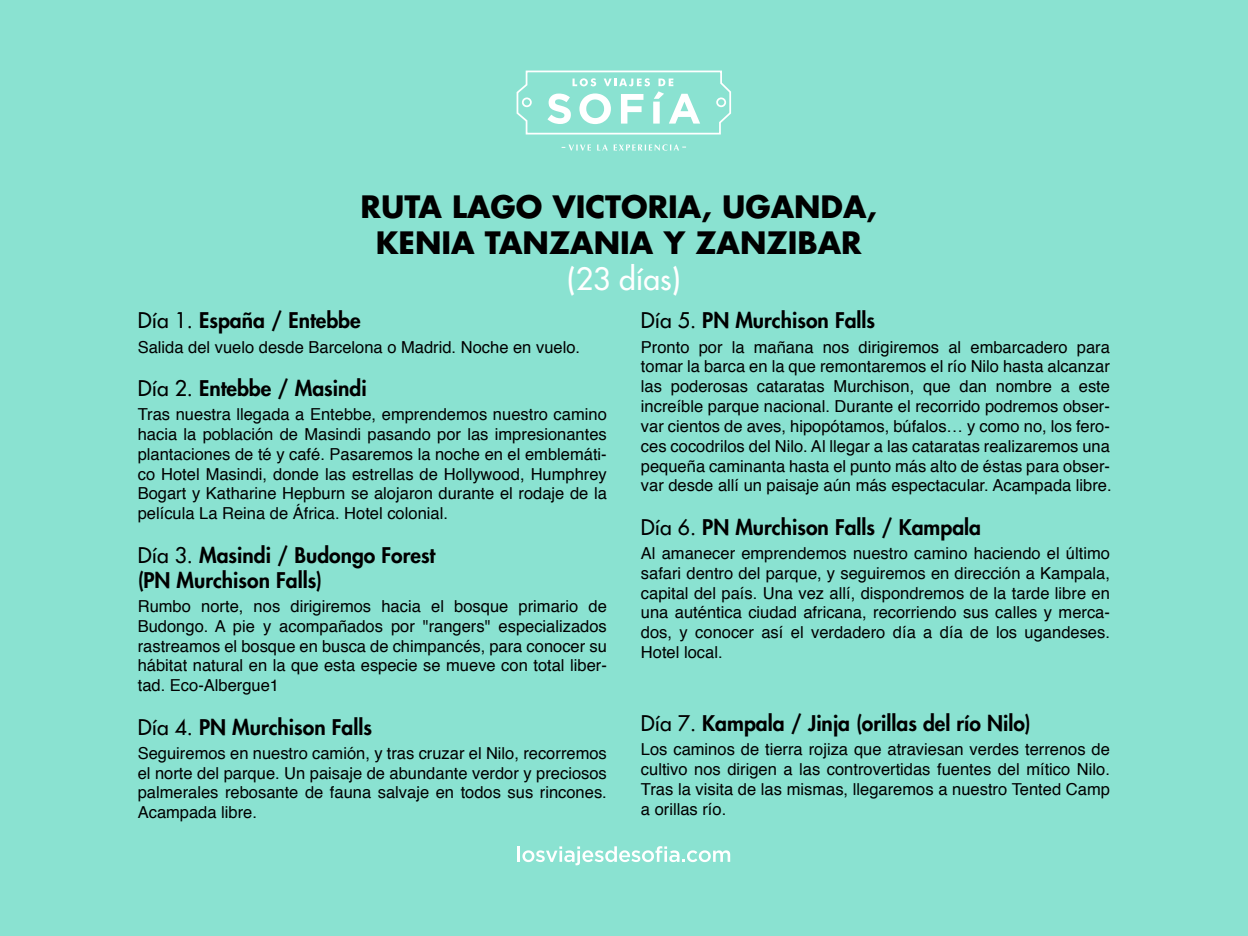
<style>
.page{position:relative;width:1248px;height:936px;background:#fff}
.page>*{position:absolute;margin:0;border:0;box-sizing:border-box;transform-origin:0 0}
.t1{font:700 30px/36px "Futura Std";color:#000;text-align:center}
.t2{font:500 30px "Futura Std";color:#fff}
.t3{font:800 21px/25.2px "Futura Std";color:#000}
.t4{font:16.5px/19.8px "Helvetica";color:#000;text-align:justify}
.s1{font-weight:500}
</style>
<div class="page">
<div style="left:1px;top:0;width:1246px;height:935px;background:#8ae2d1"></div>
<svg style="left:597px;top:144px;width:10px;height:6px"></svg>
<svg style="left:613px;top:144px;width:73px;height:7px"></svg>
<svg style="left:561px;top:144px;width:30px;height:6px"></svg>
<svg style="left:516px;top:70px;width:215px;height:65px"></svg>
<hr style="left:517px;top:846px;width:3px;height:15px;background:#fff">
<svg style="left:522px;top:846px;width:208px;height:19px"></svg>
<h1 class="t1" style="left:360px;top:188px;width:517px">RUTA LAGO VICTORIA, UGANDA,<br>KENIA TANZANIA Y ZANZIBAR</h1>
<h1 class="t2" style="left:567px;top:260px;width:115px">(23 días)</h1>
<p class="t3" style="left:138px;top:308px;width:224px"><span class="s1">Día 1.</span> España / Entebbe</p>
<p class="t4" style="left:138px;top:337px;width:444px">Salida del vuelo desde Barcelona o Madrid. Noche en vuelo.</p>
<p class="t3" style="left:138px;top:375px;width:230px"><span class="s1">Día 2.</span> Entebbe / Masindi</p>
<p class="t4" style="left:138px;top:405px;width:470px">Tras nuestra llegada a Entebbe, emprendemos nuestro camino hacia la población de Masindi pasando por las impresionantes plantaciones de té y café. Pasaremos la noche en el emblemáti&shy;co Hotel Masindi, donde las estrellas de Hollywood, Humphrey Bogart y Katharine Hepburn se alojaron durante el rodaje de la película La Reina de África. Hotel colonial.</p>
<p class="t3" style="left:138px;top:542px;width:299px"><span class="s1">Día 3.</span> Masindi / Budongo Forest (PN Murchison Falls)</p>
<p class="t4" style="left:138px;top:596px;width:470px">Rumbo norte, nos dirigiremos hacia el bosque primario de Budongo. A pie y acompañados por "rangers" especializados rastreamos el bosque en busca de chimpancés, para conocer su hábitat natural en la que esta especie se mueve con total liber&shy;tad. Eco-Albergue1</p>
<p class="t3" style="left:138px;top:714px;width:236px"><span class="s1">Día 4.</span> PN Murchison Falls</p>
<p class="t4" style="left:138px;top:743px;width:470px">Seguiremos en nuestro camión, y tras cruzar el Nilo, recorremos el norte del parque. Un paisaje de abundante verdor y preciosos palmerales rebosante de fauna salvaje en todos sus rincones.<br>Acampada libre.</p>
<p class="t3" style="left:640px;top:308px;width:236px"><span class="s1">Día 5.</span> PN Murchison Falls</p>
<p class="t4" style="left:640px;top:337px;width:472px">Pronto por la mañana nos dirigiremos al embarcadero para tomar la barca en la que remontaremos el río Nilo hasta alcanzar las poderosas cataratas Murchison, que dan nombre a este increíble parque nacional. Durante el recorrido podremos obser&shy;var cientos de aves, hipopótamos, búfalos… y como no, los fero&shy;ces cocodrilos del Nilo. Al llegar a las cataratas realizaremos una pequeña caminanta hasta el punto más alto de éstas para obser&shy;var desde allí un paisaje aún más espectacular. Acampada libre.</p>
<p class="t3" style="left:640px;top:514px;width:341px"><span class="s1">Día 6.</span> PN Murchison Falls / Kampala</p>
<p class="t4" style="left:640px;top:543px;width:470px">Al amanecer emprendemos nuestro camino haciendo el último safari dentro del parque, y seguiremos en dirección a Kampala, capital del país. Una vez allí, dispondremos de la tarde libre en una auténtica ciudad africana, recorriendo sus calles y merca&shy;dos, y conocer así el verdadero día a día de los ugandeses.<br>Hotel local.</p>
<p class="t3" style="left:640px;top:710px;width:391px"><span class="s1">Día 7.</span> Kampala / Jinja (orillas del río Nilo)</p>
<p class="t4" style="left:640px;top:740px;width:470px">Los caminos de tierra rojiza que atraviesan verdes terrenos de cultivo nos dirigen a las controvertidas fuentes del mítico Nilo.<br>Tras la visita de las mismas, llegaremos a nuestro Tented Camp a orillas río.</p>
</div>
